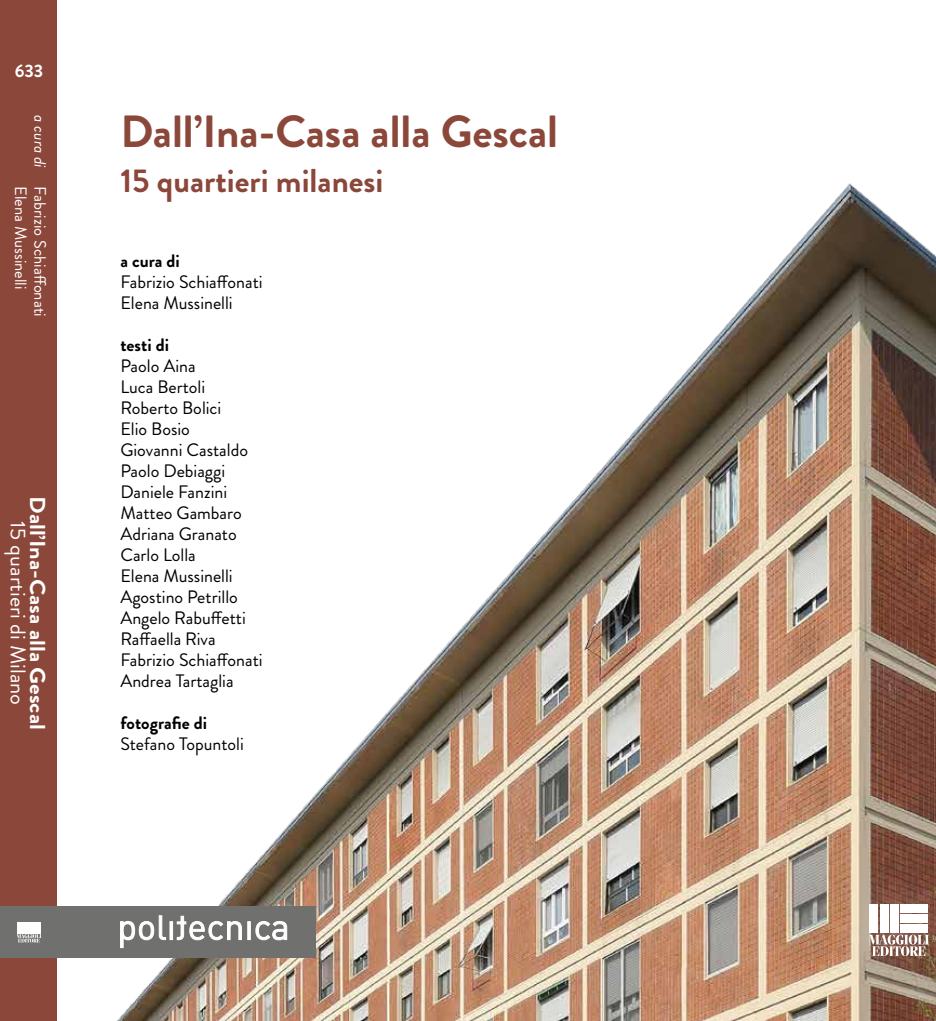
<style>
.page{position:relative;width:936px;height:1021px;background:#fff}
.page>*{position:absolute;margin:0;border:0;box-sizing:border-box;transform-origin:0 0}
.t1{font:700 45px "Brandon Grotesque";color:#8b473a}
.t2{font:700 33px "Brandon Grotesque";color:#8b473a}
.t3{font:700 21.6px "Brandon Grotesque";color:#fff;scale:1.11 1}
.t4{font:21.3px "Brandon Grotesque";color:#fff;scale:1.05 1}
.t5{font:18px/21px "Brandon Grotesque";color:#000}
.t6{font:700 18px "Brandon Grotesque";color:#fff}
.t7{font:16.5px "Brandon Grotesque";color:#fff}
.t8{font:italic 16.5px "Brandon Grotesque";color:#fff}
.s1{font-weight:700}
</style>
<div class="page">
<img style="left:58px;top:183px;width:877px;height:837px">
<div style="left:0;top:0;width:57px;height:1020px;background:#8b473a"></div>
<div style="left:0;top:906px;width:315px;height:51px;background:#70706f"></div>
<svg style="left:120px;top:915px;width:167px;height:32px"></svg>
<svg style="left:17px;top:922px;width:24px;height:20px"></svg>
<div style="left:834px;top:868px;width:101px;height:122px;background:#fff;opacity:.3"></div>
<svg style="left:868px;top:934px;width:60px;height:22px"></svg>
<div style="left:900px;top:924px;width:28px;height:8px;background:#fff"></div>
<div style="left:900px;top:914px;width:28px;height:8px;background:#fff"></div>
<div style="left:900px;top:904px;width:28px;height:8px;background:#fff"></div>
<div style="left:890px;top:904px;width:8px;height:28px;background:#fff"></div>
<div style="left:879px;top:904px;width:8px;height:28px;background:#fff"></div>
<div style="left:869px;top:904px;width:8px;height:28px;background:#fff"></div>
<p class="t6" style="left:15px;top:58px;width:30px">633</p>
<p class="t8" style="left:52px;top:115px;width:54px;rotate:90deg">a cura di</p>
<p class="t7" style="left:32px;top:186px;width:104px;rotate:90deg">Elena Mussinelli</p>
<p class="t7" style="left:52px;top:186px;width:132px;rotate:90deg">Fabrizio Schiaffonati</p>
<p class="t3" style="left:53px;top:496px;width:212px;rotate:90deg">Dall’Ina-Casa alla Gescal</p>
<p class="t4" style="left:33px;top:521px;width:177px;rotate:90deg">15 quartieri di Milano</p>
<p class="t1" style="left:120px;top:100px;width:439px">Dall’Ina-Casa alla Gescal</p>
<p class="t2" style="left:120px;top:157px;width:264px">15 quartieri milanesi</p>
<p class="t5" style="left:120px;top:250px;width:144px"><span class="s1">a cura di<br></span>Fabrizio Schiaffonati<br>Elena Mussinelli</p>
<p class="t5" style="left:120px;top:334px;width:144px"><span class="s1">testi di<br></span>Paolo Aina<br>Luca Bertoli<br>Roberto Bolici<br>Elio Bosio<br>Giovanni Castaldo<br>Paolo Debiaggi<br>Daniele Fanzini<br>Matteo Gambaro<br>Adriana Granato<br>Carlo Lolla<br>Elena Mussinelli<br>Agostino Petrillo<br>Angelo Rabuffetti<br>Raffaella Riva<br>Fabrizio Schiaffonati<br>Andrea Tartaglia</p>
<p class="t5" style="left:120px;top:712px;width:125px"><span class="s1">fotografie di<br></span>Stefano Topuntoli</p>
</div>
